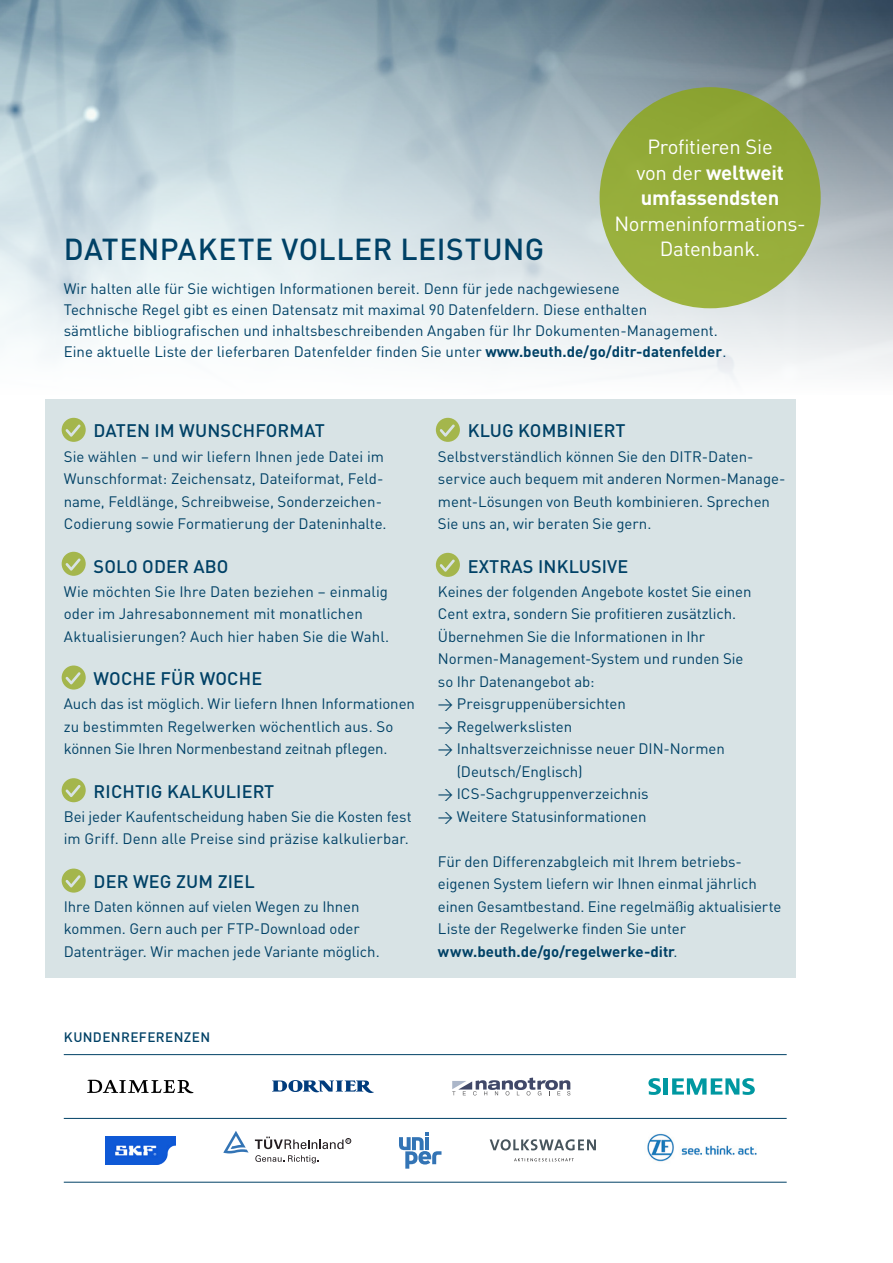
<style>
.page{position:relative;width:893px;height:1263px;background:#fff}
.page>*{position:absolute;margin:0;border:0;box-sizing:border-box;transform-origin:0 0}
.Headline_Titel{font:500 30px "DINOT";letter-spacing:.02em;color:#004166}
.Farbkreis{font:20.25px/25.5px "DINOT";letter-spacing:-.015em;color:#fff;text-align:center}
.Subline{font:500 18px "DINOT";letter-spacing:.01em;color:#004166}
.Fließtext{font:15px/22.5px "DINOT";letter-spacing:-.005em;color:#004166}
.Anleser{font:15px/21px "DINOT";color:#004166}
.Headline_Titel-2{font:500 13.5px "DINOT";letter-spacing:.03em;color:#004166}
.s1{font-weight:700}
</style>
<div class="page">
<img style="left:0;top:0;width:893px;height:380px">
<div style="left:600px;top:87px;width:221px;height:221px;background:#95ac39;border-radius:50%"></div>
<div style="left:46px;top:400px;width:750px;height:578px;background:#d8e3e5"></div>
<hr style="left:64px;top:1118px;width:723px;height:1px;background:#004166">
<hr style="left:64px;top:1054px;width:723px;height:1px;background:#004166">
<hr style="left:64px;top:1182px;width:723px;height:1px;background:#004166">
<svg style="left:272px;top:1080px;width:102px;height:13px"></svg>
<svg style="left:648px;top:1078px;width:13px;height:17px"></svg>
<div style="left:663px;top:1078px;width:5px;height:16px;background:#0098a1"></div>
<svg style="left:672px;top:1078px;width:83px;height:17px"></svg>
<svg style="left:452px;top:1077px;width:118px;height:18px"></svg>
<svg style="left:87px;top:1080px;width:107px;height:13px"></svg>
<img style="left:106px;top:1136px;width:69px;height:28px">
<svg style="left:490px;top:1139px;width:106px;height:11px"></svg>
<svg style="left:514px;top:1158px;width:60px;height:3px"></svg>
<svg style="left:255px;top:1155px;width:63px;height:8px"></svg>
<svg style="left:255px;top:1136px;width:96px;height:13px"></svg>
<svg style="left:223px;top:1131px;width:26px;height:22px"></svg>
<img style="left:647px;top:1133px;width:110px;height:29px">
<svg style="left:399px;top:1132px;width:42px;height:37px"></svg>
<svg style="left:62px;top:418px;width:24px;height:24px"></svg>
<svg style="left:436px;top:418px;width:24px;height:24px"></svg>
<svg style="left:62px;top:552px;width:24px;height:24px"></svg>
<svg style="left:436px;top:553px;width:24px;height:24px"></svg>
<svg style="left:62px;top:665px;width:24px;height:24px"></svg>
<svg style="left:62px;top:778px;width:24px;height:24px"></svg>
<svg style="left:62px;top:868px;width:24px;height:25px"></svg>
<p class="Farbkreis" style="left:614px;top:133px;width:193px">Profitieren Sie<br>von der <span class="s1">weltweit umfassendsten<br></span>Normeninformations-</p>
<p class="Headline_Titel" style="left:64px;top:225px;width:482px">DATENPAKETE VOLLER LEISTUNG</p>
<p class="Farbkreis" style="left:660px;top:235px;width:102px">Datenbank.</p>
<p class="Anleser" style="left:64px;top:277px;width:664px">Wir halten alle für Sie wichtigen Informationen bereit. Denn für jede nachgewiesene<br>Technische Regel gibt es einen Datensatz mit maximal 90 Datenfeldern. Diese enthalten<br>sämtliche bibliografischen und inhaltsbeschreibenden Angaben für Ihr Dokumenten-Management.<br>Eine aktuelle Liste der lieferbaren Datenfelder finden Sie unter <span class="s1">www.beuth.de/go/ditr-datenfelder</span>.</p>
<p class="Subline" style="left:94px;top:417px;width:233px">DATEN IM WUNSCHFORMAT</p>
<p class="Fließtext" style="left:64px;top:444px;width:324px">Sie wählen – und wir liefern Ihnen jede Datei im Wunschformat: Zeichensatz, Dateiformat, Feld&shy;name, Feldlänge, Schreibweise, Sonderzeichen-Codierung sowie Formatierung der Dateninhalte.</p>
<p class="Subline" style="left:94px;top:552px;width:137px">SOLO ODER ABO</p>
<p class="Fließtext" style="left:64px;top:579px;width:327px">Wie möchten Sie Ihre Daten beziehen – einmalig oder im Jahresabonnement mit monatlichen<br>Aktualisierungen? Auch hier haben Sie die Wahl.</p>
<p class="Subline" style="left:94px;top:665px;width:170px">WOCHE FÜR WOCHE</p>
<p class="Fließtext" style="left:64px;top:691px;width:353px">Auch das ist möglich. Wir liefern Ihnen Informationen zu bestimmten Regelwerken wöchentlich aus. So können Sie Ihren Normenbestand zeitnah pflegen.</p>
<p class="Subline" style="left:94px;top:777px;width:182px">RICHTIG KALKULIERT</p>
<p class="Fließtext" style="left:64px;top:804px;width:349px">Bei jeder Kaufentscheidung haben Sie die Kosten fest im Griff. Denn alle Preise sind präzise kalkulierbar.</p>
<p class="Subline" style="left:94px;top:867px;width:163px">DER WEG ZUM ZIEL</p>
<p class="Fließtext" style="left:64px;top:894px;width:317px">Ihre Daten können auf vielen Wegen zu Ihnen kommen. Gern auch per FTP-Download oder<br>Datenträger. Wir machen jede Variante möglich.</p>
<p class="Subline" style="left:468px;top:417px;width:159px">KLUG KOMBINIERT</p>
<p class="Fließtext" style="left:438px;top:444px;width:349px">Selbstverständlich können Sie den DITR-Daten&shy;service auch bequem mit anderen Normen-Manage&shy;ment-Lösungen von Beuth kombinieren. Sprechen Sie uns an, wir beraten Sie gern.</p>
<p class="Subline" style="left:468px;top:552px;width:162px">EXTRAS INKLUSIVE</p>
<p class="Fließtext" style="left:438px;top:579px;width:315px">Keines der folgenden Angebote kostet Sie einen Cent extra, sondern Sie profitieren zusätzlich.<br>Übernehmen Sie die Informationen in Ihr Normen-Management-System und runden Sie so Ihr Datenangebot ab:</p>
<p class="Fließtext" style="left:438px;top:691px;width:189px">→ Preisgruppenübersichten</p>
<p class="Fließtext" style="left:438px;top:714px;width:136px">→ Regelwerkslisten</p>
<p class="Fließtext" style="left:457px;top:736px;width:269px;text-indent:-19px">→ Inhaltsverzeichnisse neuer DIN-Normen (Deutsch/Englisch)</p>
<p class="Fließtext" style="left:438px;top:781px;width:212px">→ ICS-Sachgruppenverzeichnis</p>
<p class="Fließtext" style="left:438px;top:804px;width:210px">→ Weitere Statusinformationen</p>
<p class="Fließtext" style="left:438px;top:849px;width:345px">Für den Differenzabgleich mit Ihrem betriebs&shy;eigenen System liefern wir Ihnen einmal jährlich einen Gesamtbestand. Eine regelmäßig aktualisierte Liste der Regelwerke finden Sie unter <span class="s1">www.beuth.de/go/regelwerke-ditr</span>.</p>
<p class="Headline_Titel-2" style="left:64px;top:1026px;width:148px">KUNDENREFERENZEN</p>
</div>
